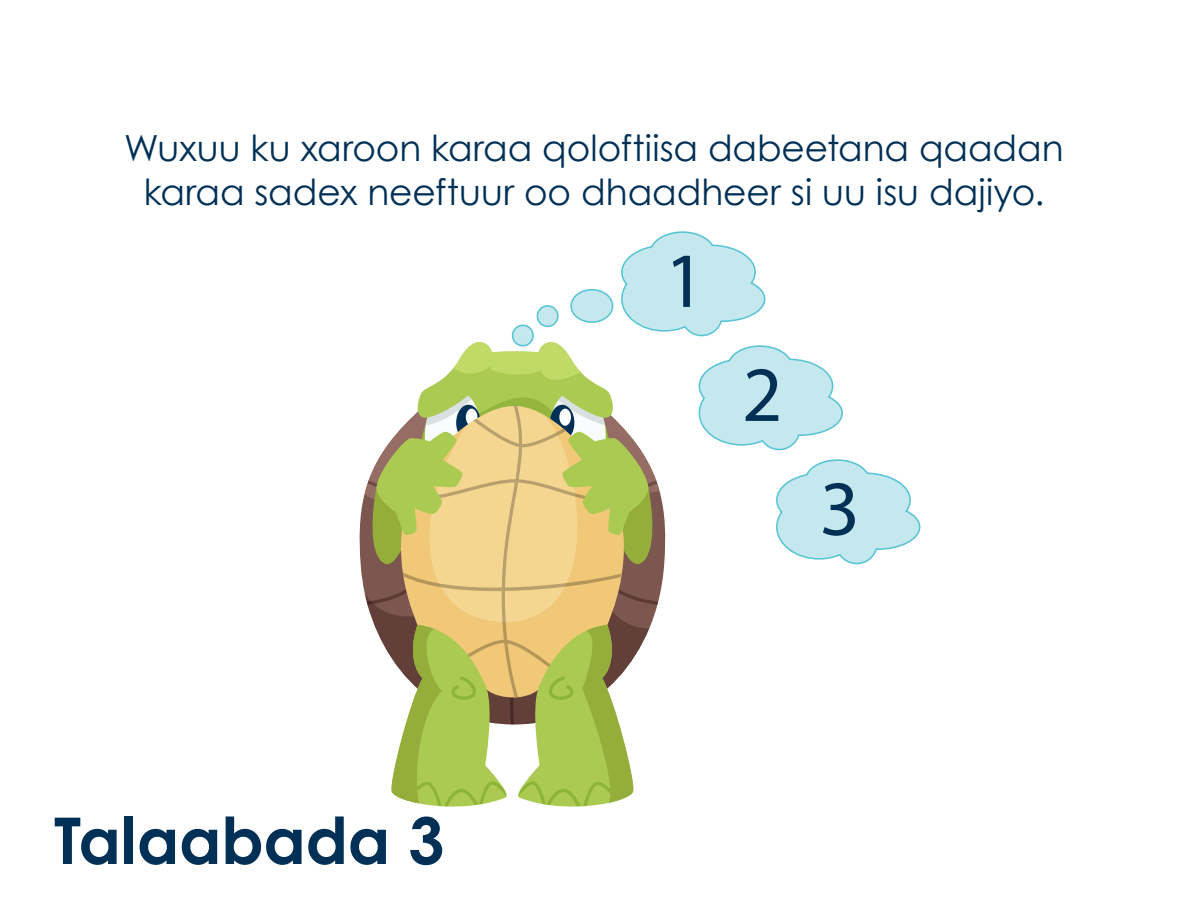
<style>
.page{position:relative;width:1188px;height:918px;background:#fff}
.page>*{position:absolute;margin:0;border:0;box-sizing:border-box;transform-origin:0 0}
.Image{font:78.6px "Myriad Pro";color:#003056}
.t1{font:700 64.5px "Century Gothic";letter-spacing:-.005em;color:#003056}
.t2{font:36px/43.2px "Century Gothic";color:#003056;text-align:center}
</style>
<div class="page">
<svg style="left:364px;top:231px;width:557px;height:576px"></svg>
<p class="t2" style="left:124px;top:126px;width:941px">Wuxuu ku xaroon karaa qoloftiisa dabeetana qaadan karaa sadex neeftuur oo dhaadheer si uu isu dajiyo.</p>
<p class="t1" style="left:54px;top:792px;width:392px">Talaabada 3</p>
<p class="Image" style="left:665px;top:232px;width:42px">1</p>
<p class="Image" style="left:742px;top:346px;width:42px">2</p>
<p class="Image" style="left:820px;top:460px;width:42px">3</p>
</div>
